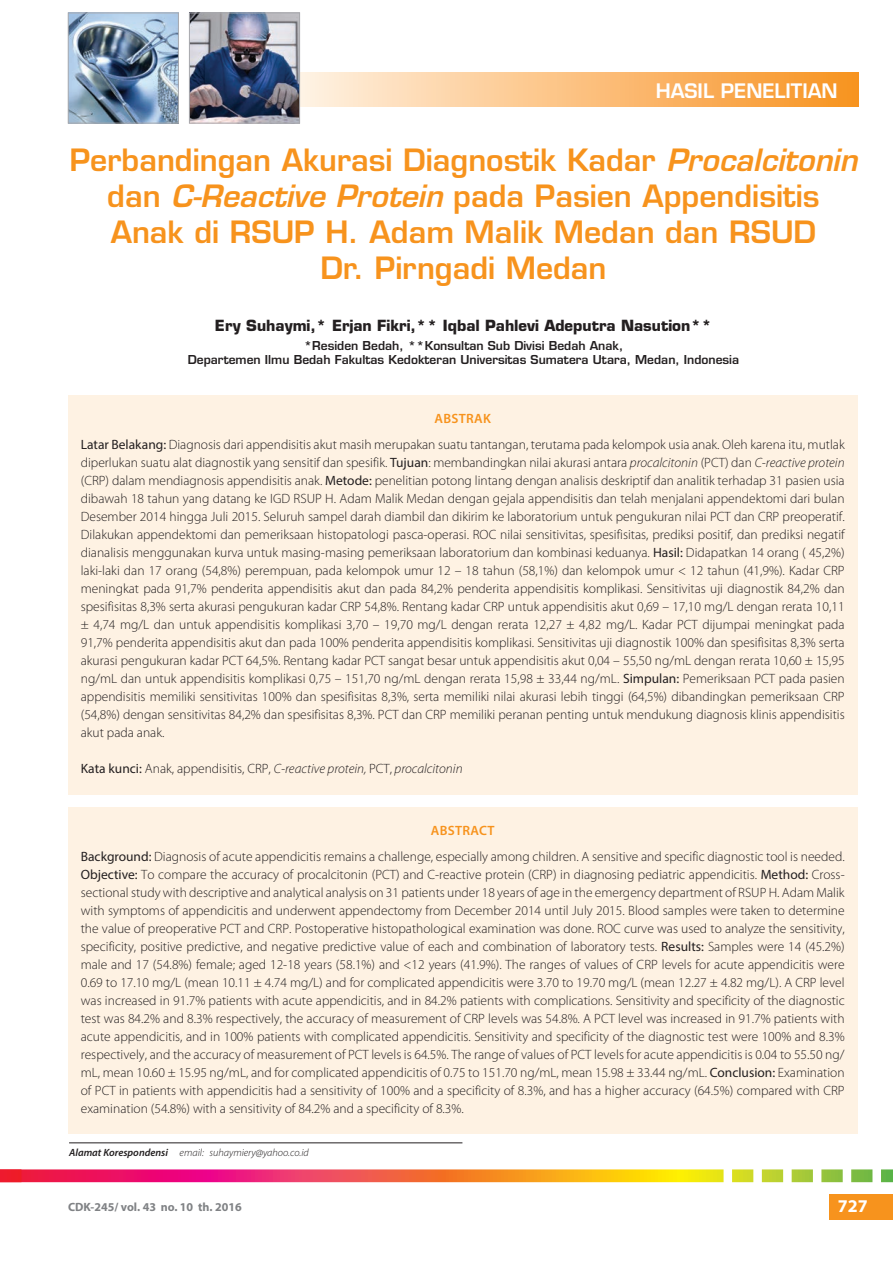
<style>
.page{position:relative;width:893px;height:1263px;background:#fff}
.page>*{position:absolute;margin:0;border:0;box-sizing:border-box;transform-origin:0 0}
.t1{font:600 30px/36px "Eurostile LT Std";color:#f7931d;text-align:center}
.t2{font:600 19.5px "Eurostile LT Std";color:#fff}
.t3{font:700 18px "Myriad Pro";color:#fff}
.t4{font:700 15px "Eurostile LT Std";color:#231f20}
.t5{font:300 13.5px/18px "Myriad Pro";color:#231f20;text-align:center}
.t6{font:italic 300 13.5px "Myriad Pro";color:#231f20}
.t7{font:600 12px/14.4px "Eurostile LT Std";color:#231f20;text-align:center}
.t8{font:700 12px "Myriad Pro";color:#808285}
.t9{font:italic 300 10.5px "Myriad Pro";color:#231f20}
.s1{font-style:italic}
.s2{font-weight:600;color:#f7931d}
.s3{font-weight:400}
.s4{font-weight:400;font-style:normal}
.s5{font-style:normal}
.s6{font-weight:600}
</style>
<div class="page">
<div style="left:829px;top:1194px;width:64px;height:26px;background:#f7931d"></div>
<div style="left:241px;top:72px;width:618px;height:35px;background:linear-gradient(to right,#fffbf6,#f89220)"></div>
<img style="left:70px;top:15px;width:107px;height:106px">
<div style="left:68px;top:13px;width:111px;height:110px;border:1px solid #a8a9ad"></div>
<img style="left:191px;top:15px;width:107px;height:106px">
<div style="left:189px;top:13px;width:111px;height:110px;border:1px solid #a8a9ad"></div>
<svg style="left:0;top:1169px;width:893px;height:13px;background:#e87c50"></svg>
<div style="left:68px;top:395px;width:789px;height:400px;background:#fef2e3"></div>
<div style="left:68px;top:807px;width:789px;height:327px;background:#fef2e3"></div>
<hr style="left:69px;top:1142px;width:393px;height:1px;background:#231f20">
<h2 class="t2" style="left:656px;top:79px;width:184px">HASIL PENELITIAN</h2>
<h1 class="t1" style="left:70px;top:142px;width:789px">Perbandingan Akurasi Diagnostik Kadar <span class="s1">Procalcitonin </span>dan <span class="s1">C-Reactive Protein</span> pada Pasien Appendisitis Anak di RSUP H. Adam Malik Medan dan RSUD<br>Dr. Pirngadi Medan</h1>
<p class="t4" style="left:215px;top:317px;width:499px">Ery Suhaymi,* Erjan Fikri,** Iqbal Pahlevi Adeputra Nasution**</p>
<p class="t7" style="left:188px;top:338px;width:553px">*Residen Bedah, **Konsultan Sub Divisi Bedah Anak,<br>Departemen Ilmu Bedah Fakultas Kedokteran Universitas Sumatera Utara, Medan, Indonesia</p>
<p class="t5" style="left:81px;top:405px;width:765px;line-height:26.5px"><span class="s2">ABSTRAK<br></span><span class="s3">Latar Belakang:</span> Diagnosis dari appendisitis akut masih merupakan suatu tantangan, terutama pada kelompok usia anak. Oleh karena itu, mutlak</p>
<p class="t5" style="left:81px;top:454px;width:765px;text-align:justify">diperlukan suatu alat diagnostik yang sensitif dan spesifik. <span class="s3">Tujuan</span>: membandingkan nilai akurasi antara <span class="s1">procalcitonin</span> (PCT) dan <span class="s1">C-reactive protein </span>(CRP) dalam mendiagnosis appendisitis anak. <span class="s3">Metode:</span> penelitian potong lintang dengan analisis deskriptif dan analitik terhadap 31 pasien usia dibawah 18 tahun yang datang ke IGD RSUP H. Adam Malik Medan dengan gejala appendisitis dan telah menjalani appendektomi dari bulan Desember 2014 hingga Juli 2015. Seluruh sampel darah diambil dan dikirim ke laboratorium untuk pengukuran nilai PCT dan CRP preoperatif.<br>Dilakukan appendektomi dan pemeriksaan histopatologi pasca-operasi. ROC nilai sensitivitas, spesifisitas, prediksi positif, dan prediksi negatif dianalisis menggunakan kurva untuk masing-masing pemeriksaan laboratorium dan kombinasi keduanya. <span class="s3">Hasil:</span> Didapatkan 14 orang ( 45,2%) laki-laki dan 17 orang (54,8%) perempuan, pada kelompok umur 12 – 18 tahun (58,1%) dan kelompok umur &lt; 12 tahun (41,9%). Kadar CRP meningkat pada 91,7% penderita appendisitis akut dan pada 84,2% penderita appendisitis komplikasi. Sensitivitas uji diagnostik 84,2% dan spesifisitas 8,3% serta akurasi pengukuran kadar CRP 54,8%. Rentang kadar CRP untuk appendisitis akut 0,69 – 17,10 mg/L dengan rerata 10,11 ± 4,74 mg/L dan untuk appendisitis komplikasi 3,70 – 19,70 mg/L dengan rerata 12,27 ± 4,82 mg/L. Kadar PCT dijumpai meningkat pada 91,7% penderita appendisitis akut dan pada 100% penderita appendisitis komplikasi. Sensitivitas uji diagnostik 100% dan spesifisitas 8,3% serta akurasi pengukuran kadar PCT 64,5%. Rentang kadar PCT sangat besar untuk appendisitis akut 0,04 – 55,50 ng/mL dengan rerata 10,60 ± 15,95 ng/mL dan untuk appendisitis komplikasi 0,75 – 151,70 ng/mL dengan rerata 15,98 ± 33,44 ng/mL. <span class="s3">Simpulan:</span> Pemeriksaan PCT pada pasien appendisitis memiliki sensitivitas 100% dan spesifisitas 8,3%, serta memiliki nilai akurasi lebih tinggi (64,5%) dibandingkan pemeriksaan CRP (54,8%) dengan sensitivitas 84,2% dan spesifisitas 8,3%. PCT dan CRP memiliki peranan penting untuk mendukung diagnosis klinis appendisitis akut pada anak.</p>
<p class="t6" style="left:81px;top:761px;width:383px"><span class="s4">Kata kunci:</span> <span class="s5">Anak, appendisitis, CRP,</span> C-reactive protein, <span class="s5">PCT,</span> procalcitonin</p>
<p class="t5" style="left:81px;top:817px;width:765px;line-height:26.5px"><span class="s2">ABSTRACT<br></span><span class="s3">Background:</span> Diagnosis of acute appendicitis remains a challenge, especially among children. A sensitive and specific diagnostic tool is needed.</p>
<p class="t5" style="left:81px;top:866px;width:765px;text-align:justify"><span class="s3">Objective:</span> To compare the accuracy of procalcitonin (PCT) and C-reactive protein (CRP) in diagnosing pediatric appendicitis. <span class="s3">Method:</span> Cross&shy;sectional study with descriptive and analytical analysis on 31 patients under 18 years of age in the emergency department of RSUP H. Adam Malik with symptoms of appendicitis and underwent appendectomy from December 2014 until July 2015. Blood samples were taken to determine the value of preoperative PCT and CRP. Postoperative histopathological examination was done. ROC curve was used to analyze the sensitivity, specificity, positive predictive, and negative predictive value of each and combination of laboratory tests. <span class="s3">Results:</span> Samples were 14 (45.2%) male and 17 (54.8%) female; aged 12-18 years (58.1%) and &lt;12 years (41.9%). The ranges of values of CRP levels for acute appendicitis were 0.69 to 17.10 mg/L (mean 10.11 ± 4.74 mg/L) and for complicated appendicitis were 3.70 to 19.70 mg/L (mean 12.27 ± 4.82 mg/L). A CRP level was increased in 91.7% patients with acute appendicitis, and in 84.2% patients with complications. Sensitivity and specificity of the diagnostic test was 84.2% and 8.3% respectively, the accuracy of measurement of CRP levels was 54.8%. A PCT level was increased in 91.7% patients with acute appendicitis, and in 100% patients with complicated appendicitis. Sensitivity and specificity of the diagnostic test were 100% and 8.3% respectively, and the accuracy of measurement of PCT levels is 64.5%. The range of values of PCT levels for acute appendicitis is 0.04 to 55.50 ng/ mL, mean 10.60 ± 15.95 ng/mL, and for complicated appendicitis of 0.75 to 151.70 ng/mL, mean 15.98 ± 33.44 ng/mL. <span class="s3">Conclusion:</span> Examination of PCT in patients with appendicitis had a sensitivity of 100% and a specificity of 8.3%, and has a higher accuracy (64.5%) compared with CRP examination (54.8%) with a sensitivity of 84.2% and a specificity of 8.3%.</p>
<p class="t9" style="left:69px;top:1146px;width:241px"><span class="s6">Alamat Korespondensi</span> email: suhaymiery@yahoo.co.id</p>
<p class="t8" style="left:68px;top:1199px;width:175px">CDK-245/ vol. 43 no. 10 th. 2016</p>
<h3 class="t3" style="left:838px;top:1194px;width:31px">727</h3>
</div>
